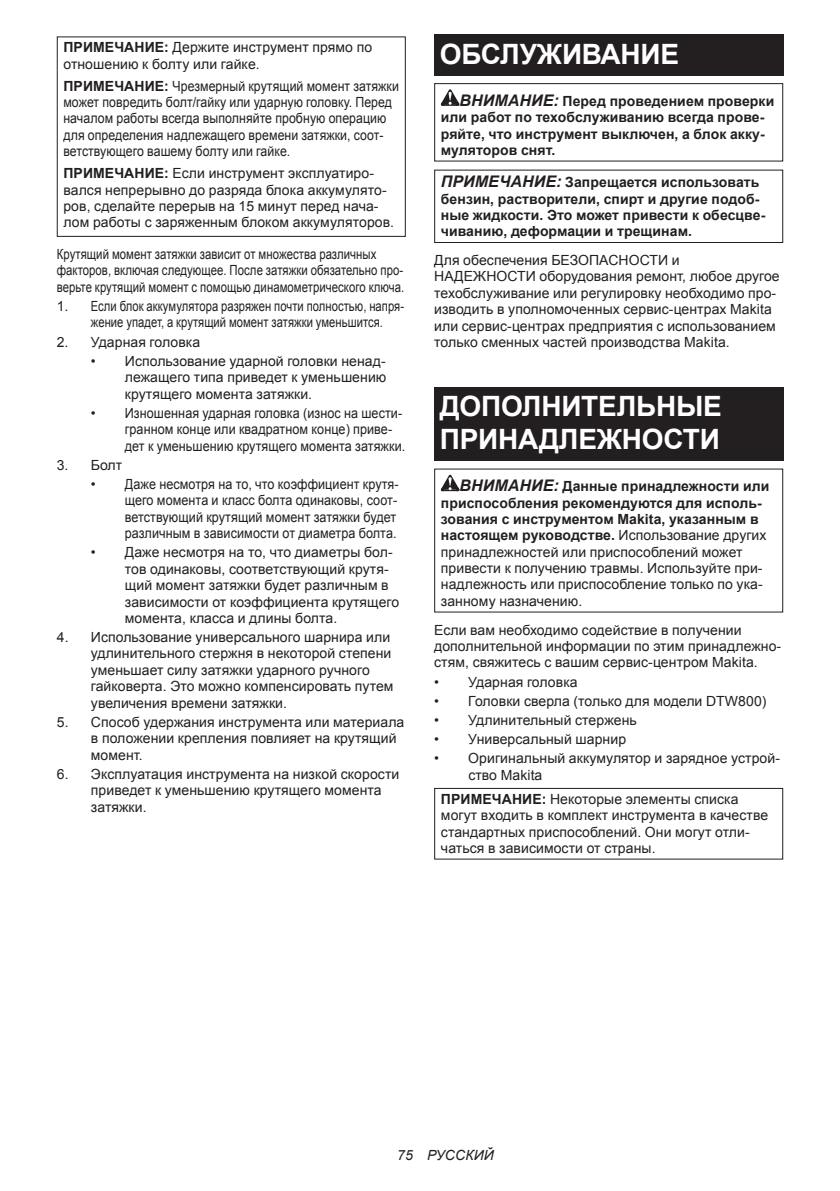
<style>
.page{position:relative;width:840px;height:1191px;background:#fff}
.page>*{position:absolute;margin:0;border:0;box-sizing:border-box;transform-origin:0 0}
.t1{font:700 28px/32.8px "Arial";letter-spacing:-.01em;color:#fff}
.t2{font:14px/16.4px "Arial";letter-spacing:.005em;color:#231f20}
.t3{font:700 14px/16.4px "Arial";letter-spacing:.005em;color:#231f20}
.t4{font:14px/16.4px "Arial";letter-spacing:.005em;color:#231f20;scale:.88 1}
.t5{font:14px/16.4px "Arial";letter-spacing:.005em;color:#231f20;scale:.81 1}
.t6{font:italic 14px "Arial";letter-spacing:.005em;color:#231f20}
.s1{font-weight:700}
.s2{font-style:italic;font-size:16px}
.s3{font-weight:700;font-style:italic;font-size:16px}
</style>
<div class="page">
<div style="left:57px;top:36px;width:348px;height:201px;border:1px solid #231f20"></div>
<div style="left:434px;top:34px;width:348px;height:41px;background:#231f20"></div>
<svg style="left:440px;top:89px;width:19px;height:17px"></svg>
<div style="left:434px;top:83px;width:348px;height:79px;border:1px solid #231f20"></div>
<div style="left:434px;top:170px;width:348px;height:73px;border:1px solid #231f20"></div>
<div style="left:434px;top:387px;width:348px;height:73px;background:#231f20"></div>
<svg style="left:440px;top:475px;width:19px;height:16px"></svg>
<div style="left:434px;top:788px;width:348px;height:71px;border:1px solid #231f20"></div>
<p class="t2" style="left:63px;top:39px;width:310px"><span class="s1">ПРИМЕЧАНИЕ:</span> Держите инструмент прямо по отношению к болту или гайке.</p>
<p class="t4" style="left:63px;top:78px;width:382px"><span class="s1">ПРИМЕЧАНИЕ:</span> Чрезмерный крутящий момент затяжки может повредить болт/гайку или ударную головку. Перед началом работы всегда выполняйте пробную операцию для определения надлежащего времени затяжки, соот&shy;ветствующего вашему болту или гайке.</p>
<p class="t2" style="left:63px;top:165px;width:332px"><span class="s1">ПРИМЕЧАНИЕ:</span> Если инструмент эксплуатиро&shy;вался непрерывно до разряда блока аккумулято&shy;ров, сделайте перерыв на 15 минут перед нача&shy;лом работы с заряженным блоком аккумуляторов.</p>
<p class="t5" style="left:57px;top:246px;width:430px">Крутящий момент затяжки зависит от множества различных факторов, включая следующее. После затяжки обязательно про&shy;верьте крутящий момент с помощью динамометрического ключа.</p>
<p class="t2" style="left:91px;top:299px;width:314px;text-indent:-34px">1. Если блок аккумулятора разряжен почти полностью, напря&shy;жение упадет, а крутящий момент затяжки уменьшится.</p>
<p class="t2" style="left:57px;top:333px;width:145px">2. Ударная головка</p>
<p class="t2" style="left:125px;top:353px;width:263px;text-align:justify;text-indent:-34px">• Использование ударной головки ненад&shy;лежащего типа приведет к уменьшению крутящего момента затяжки.</p>
<p class="t2" style="left:125px;top:406px;width:282px;text-indent:-34px">• Изношенная ударная головка (износ на шести&shy;гранном конце или квадратном конце) приве&shy;дет к уменьшению крутящего момента затяжки.</p>
<p class="t2" style="left:57px;top:457px;width:67px">3. Болт</p>
<p class="t2" style="left:125px;top:477px;width:275px;text-indent:-34px">• Даже несмотря на то, что коэффициент крутя&shy;щего момента и класс болта одинаковы, соот&shy;ветствующий крутящий момент затяжки будет различным в зависимости от диаметра болта.</p>
<p class="t2" style="left:125px;top:544px;width:276px;text-indent:-34px">• Даже несмотря на то, что диаметры бол&shy;тов одинаковы, соответствующий крутя&shy;щий момент затяжки будет различным в зависимости от коэффициента крутящего момента, класса и длины болта.</p>
<p class="t2" style="left:91px;top:629px;width:304px;text-indent:-34px">4. Использование универсального шарнира или удлинительного стержня в некоторой степени уменьшает силу затяжки ударного ручного гайковерта. Это можно компенсировать путем увеличения времени затяжки.</p>
<p class="t2" style="left:91px;top:714px;width:315px;text-indent:-34px">5. Способ удержания инструмента или материала в положении крепления повлияет на крутящий момент.</p>
<p class="t2" style="left:91px;top:766px;width:310px;text-indent:-34px">6. Эксплуатация инструмента на низкой скорости приведет к уменьшению крутящего момента затяжки.</p>
<h1 class="t1" style="left:439px;top:38px;width:241px">ОБСЛУЖИВАНИЕ</h1>
<p class="t3" style="left:440px;top:93px;width:335px;text-indent:19px"><span class="s2">ВНИМАНИЕ:</span> Перед проведением проверки или работ по техобслуживанию всегда прове&shy;ряйте, что инструмент выключен, а блок акку&shy;муляторов снят.</p>
<p class="t3" style="left:440px;top:174px;width:326px"><span class="s2">ПРИМЕЧАНИЕ:</span> Запрещается использовать бензин, растворители, спирт и другие подоб&shy;ные жидкости. Это может привести к обесцве&shy;чиванию, деформации и трещинам.</p>
<p class="t2" style="left:434px;top:252px;width:347px">Для обеспечения БЕЗОПАСНОСТИ и НАДЕЖНОСТИ оборудования ремонт, любое другое техобслуживание или регулировку необходимо про&shy;изводить в уполномоченных сервис-центрах Makita или сервис-центрах предприятия с использованием только сменных частей производства Makita.</p>
<h1 class="t1" style="left:439px;top:391px;width:283px">ДОПОЛНИТЕЛЬНЫЕ<br>ПРИНАДЛЕЖНОСТИ</h1>
<p class="t2" style="left:440px;top:478px;width:330px;text-indent:19px"><span class="s3">ВНИМАНИЕ:</span> <span class="s1">Данные принадлежности или приспособления рекомендуются для исполь&shy;зования с инструментом Makita, указанным в настоящем руководстве.</span> Использование других принадлежностей или приспособлений может привести к получению травмы. Используйте при&shy;надлежность или приспособление только по ука&shy;занному назначению.</p>
<p class="t2" style="left:434px;top:621px;width:348px">Если вам необходимо содействие в получении дополнительной информации по этим принадлежно&shy;стям, свяжитесь с вашим сервис-центром Makita.</p>
<p class="t2" style="left:434px;top:673px;width:145px">• Ударная головка</p>
<p class="t2" style="left:434px;top:693px;width:333px">• Головки сверла (только для модели DTW800)</p>
<p class="t2" style="left:434px;top:712px;width:204px">• Удлинительный стержень</p>
<p class="t2" style="left:434px;top:731px;width:193px">• Универсальный шарнир</p>
<p class="t2" style="left:468px;top:750px;width:313px;text-indent:-34px">• Оригинальный аккумулятор и зарядное устрой&shy;ство Makita</p>
<p class="t2" style="left:440px;top:790px;width:328px"><span class="s1">ПРИМЕЧАНИЕ:</span> Некоторые элементы списка могут входить в комплект инструмента в качестве стандартных приспособлений. Они могут отли&shy;чаться в зависимости от страны.</p>
<p class="t6" style="left:397px;top:1147px;width:98px">75 РУССКИЙ</p>
</div>
